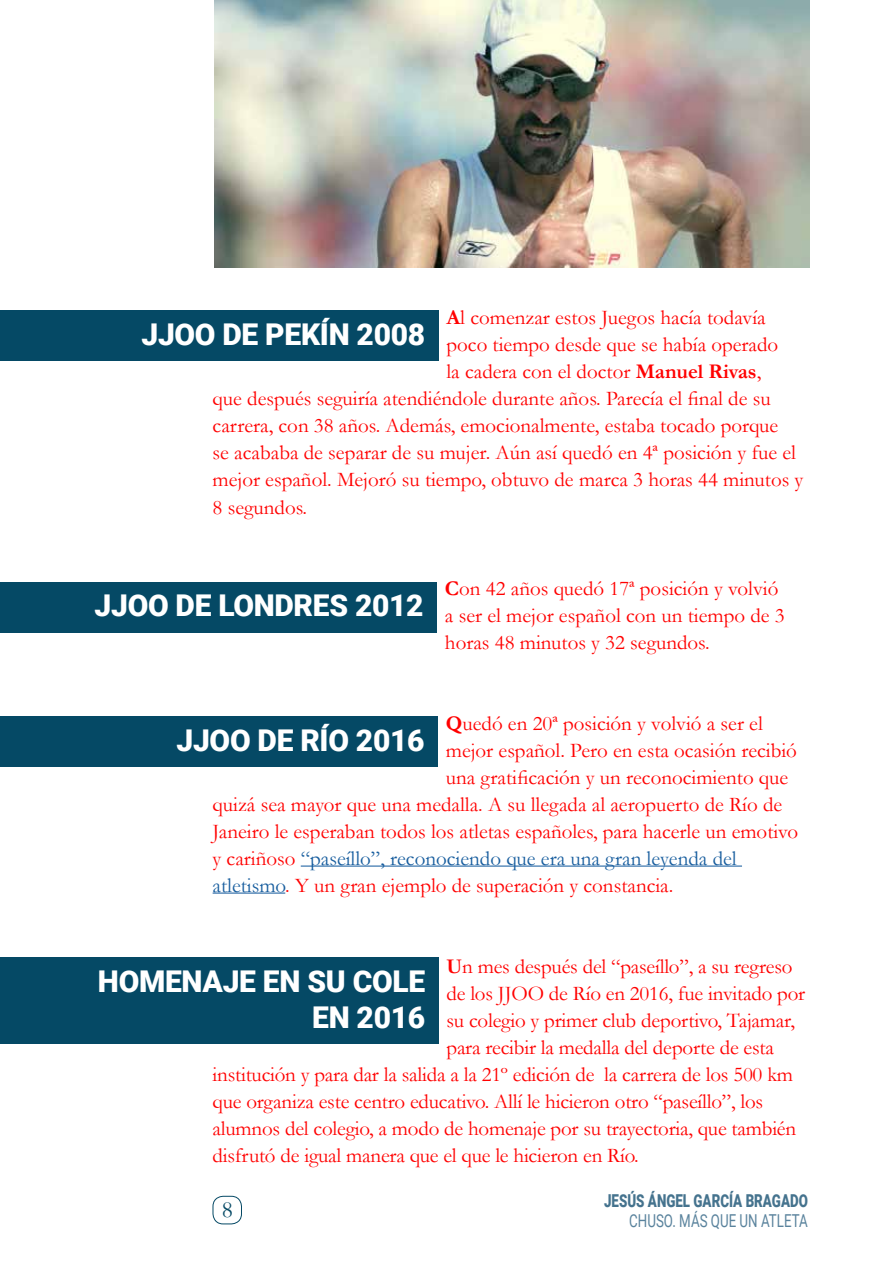
<style>
.page{position:relative;width:893px;height:1263px;background:#fff}
.page>*{position:absolute;margin:0;border:0;box-sizing:border-box;transform-origin:0 0}
.t1{font:900 30px/36px "Roboto";letter-spacing:-.01em;color:#fff;text-align:right}
.t2{font:23.55px "Garamond";color:#054965}
.t3{font:21px/27px "Garamond";color:#f00}
.t4{font:21px "Garamond";color:#175d9e}
.t5{font:900 17.85px "Roboto";color:#45738e;scale:.75 1}
.t6{font:17.85px "Roboto";color:#5a839d;scale:.75 1}
.s1{font-weight:700}
.s2{color:#f00}
.s3{color:#175d9e}
</style>
<div class="page">
<img style="left:214px;top:0;width:595px;height:268px">
<div style="left:213px;top:1196px;width:29px;height:28px;border:1px solid #054965;border-radius:10px"></div>
<hr style="left:301px;top:865px;width:441px;height:1px;background:#175d9e">
<hr style="left:213px;top:892px;width:72px;height:1px;background:#175d9e">
<div style="left:0;top:311px;width:438px;height:50px;background:#054965"></div>
<div style="left:0;top:582px;width:436px;height:50px;background:#054965"></div>
<div style="left:0;top:716px;width:437px;height:51px;background:#054965"></div>
<div style="left:0;top:957px;width:438px;height:86px;background:#054965"></div>
<p class="t3" style="left:446px;top:306px;width:321px"><span class="s1">A</span>l comenzar estos Juegos hacía todavía</p>
<p class="t3" style="left:446px;top:333px;width:333px">poco tiempo desde que se había operado</p>
<p class="t3" style="left:446px;top:360px;width:316px">la cadera con el doctor <span class="s1">Manuel Rivas</span>,</p>
<p class="t3" style="left:213px;top:385px;width:560px">que después seguiría atendiéndole durante años. Parecía el final de su</p>
<p class="t3" style="left:213px;top:414px;width:567px">carrera, con 38 años. Además, emocionalmente, estaba tocado porque</p>
<p class="t3" style="left:213px;top:441px;width:585px">se acababa de separar de su mujer. Aún así quedó en 4ª posición y fue el</p>
<p class="t3" style="left:213px;top:468px;width:592px">mejor español. Mejoró su tiempo, obtuvo de marca 3 horas 44 minutos y</p>
<p class="t3" style="left:213px;top:495px;width:96px">8 segundos.</p>
<h1 class="t1" style="left:141px;top:319px;width:285px">JJOO DE PEKÍN 2008</h1>
<h1 class="t1" style="left:95px;top:590px;width:331px">JJOO DE LONDRES 2012</h1>
<p class="t3" style="left:445px;top:576px;width:341px"><span class="s1">C</span>on 42 años quedó 17ª posición y volvió a ser el mejor español con un tiempo de 3 horas 48 minutos y 32 segundos.</p>
<p class="t3" style="left:446px;top:711px;width:318px"><span class="s1">Q</span>uedó en 20ª posición y volvió a ser el</p>
<p class="t3" style="left:446px;top:738px;width:353px">mejor español. Pero en esta ocasión recibió</p>
<p class="t3" style="left:446px;top:763px;width:344px">una gratificación y un reconocimiento que</p>
<p class="t3" style="left:213px;top:792px;width:571px">quizá sea mayor que una medalla. A su llegada al aeropuerto de Río de</p>
<p class="t3" style="left:213px;top:819px;width:587px">Janeiro le esperaban todos los atletas españoles, para hacerle un emotivo</p>
<p class="t4" style="left:213px;top:850px;width:526px"><span class="s2">y cariñoso</span> “paseíllo”, reconociendo que era una gran leyenda del</p>
<p class="t3" style="left:213px;top:873px;width:462px"><span class="s3">atletismo</span>. Y un gran ejemplo de superación y constancia.</p>
<h1 class="t1" style="left:176px;top:724px;width:249px">JJOO DE RÍO 2016</h1>
<p class="t3" style="left:446px;top:954px;width:348px"><span class="s1">U</span>n mes después del “paseíllo”, a su regreso</p>
<p class="t3" style="left:446px;top:981px;width:360px">de los JJOO de Río en 2016, fue invitado por</p>
<p class="t3" style="left:446px;top:1008px;width:350px">su colegio y primer club deportivo, Tajamar,</p>
<p class="t3" style="left:446px;top:1035px;width:329px">para recibir la medalla del deporte de esta</p>
<p class="t3" style="left:213px;top:1062px;width:582px">institución y para dar la salida a la 21º edición de la carrera de los 500 km</p>
<p class="t3" style="left:213px;top:1089px;width:552px">que organiza este centro educativo. Allí le hicieron otro “paseíllo”, los</p>
<p class="t3" style="left:213px;top:1116px;width:585px">alumnos del colegio, a modo de homenaje por su trayectoria, que también</p>
<p class="t3" style="left:213px;top:1143px;width:428px">disfrutó de igual manera que el que le hicieron en Río.</p>
<h1 class="t1" style="left:98px;top:965px;width:329px">HOMENAJE EN SU COLE<br>EN 2016</h1>
<p class="t2" style="left:222px;top:1201px;width:13px">8</p>
<p class="t5" style="left:604px;top:1194px;width:273px">JESÚS ÁNGEL GARCÍA BRAGADO</p>
<p class="t6" style="left:629px;top:1213px;width:240px">CHUSO. MÁS QUE UN ATLETA</p>
</div>
